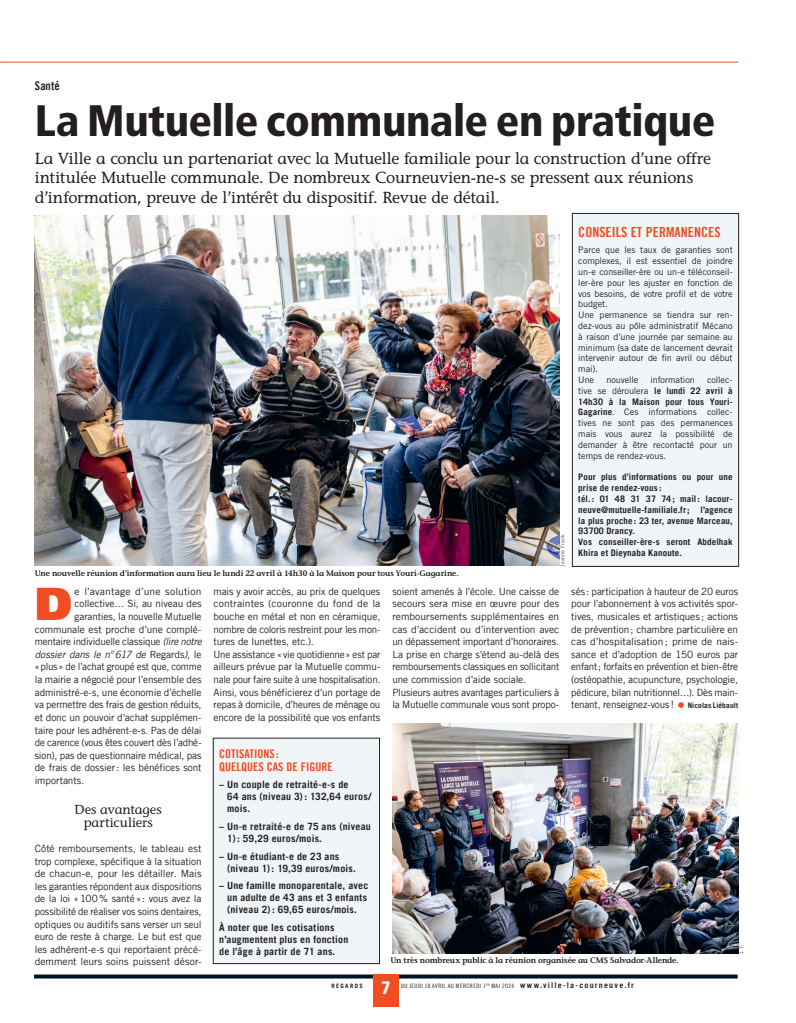
<style>
.page{position:relative;width:796px;height:1023px;background:#fff}
.page>*{position:absolute;margin:0;border:0;box-sizing:border-box;transform-origin:0 0}
.t1{font:900 46.1px "Frutiger";color:#f04d22}
.t2{font:900 condensed 44px "Frutiger";letter-spacing:-.015em;color:#231f20}
.t3{font:900 condensed 18px "Frutiger";color:#fff}
.t4{font:16px/19.2px "Stone Informal";letter-spacing:-.01em;color:#231f20}
.t5{font:14px "Trade Gothic LT Bold Cond Twenty";color:#f04d22}
.t6{font:13px/12.6px "Stone Informal";color:#231f20;text-align:center}
.t7{font:12px/12.6px "Trade Gothic LT Bold Cond Twenty";color:#f04d22}
.t8{font:12px "Trade Gothic LT Bold Cond Twenty";letter-spacing:.015em;color:#231f20}
.t9{font:10px/12.6px "Trade Gothic LT";letter-spacing:-.01em;color:#231f20;text-align:justify}
.t10{font:700 10px/12px "Trade Gothic LT";letter-spacing:.02em;color:#231f20}
.t11{font:italic 10px "Trade Gothic LT";letter-spacing:-.01em;color:#231f20}
.t12{font:10px "Trade Gothic LT";letter-spacing:.015em;color:#231f20}
.t13{font:9px/10.8px "Trade Gothic LT Std";letter-spacing:-.005em;color:#231f20}
.t14{font:700 9px/10.8px "Trade Gothic LT";letter-spacing:.015em;color:#231f20}
.t15{font:600 8px "Stone Informal";letter-spacing:-.015em;color:#231f20}
.t16{font:700 7.5px "Trade Gothic LT";letter-spacing:.01em;color:#231f20}
.t17{font:6px "Trade Gothic LT Cond Eighteen";letter-spacing:.07em;color:#231f20}
.t18{font:700 6px "Trade Gothic LT";letter-spacing:.235em;color:#231f20}
.t19{font:5.5px "Trade Gothic LT";letter-spacing:.005em;color:#57585a}
.s1{font-family:"Trade Gothic LT";font-weight:700}
.s2{font-style:italic}
.s3{font-style:normal}
.s4{font-family:"Trade Gothic LT";font-weight:700;font-size:8px}
</style>
<div class="page">
<svg style="left:34px;top:974px;width:703px;height:4px;background:#21333e"></svg>
<div style="left:373px;top:974px;width:25px;height:33px;background:#f04d22"></div>
<hr style="left:1px;top:62px;width:737px;height:1px;background:#f04d22">
<img style="left:35px;top:215px;width:524px;height:350px">
<div style="left:213px;top:738px;width:166px;height:225px;background:#f0f5f7"></div>
<div style="left:213px;top:737px;width:167px;height:226px;border:1px solid #231f20"></div>
<div style="left:572px;top:213px;width:166px;height:353px;background:#f0f5f7"></div>
<div style="left:572px;top:213px;width:166px;height:353px;border:1px solid #231f20"></div>
<img style="left:393px;top:723px;width:345px;height:230px">
<p class="t8" style="left:35px;top:79px;width:27px">Santé</p>
<h2 class="t2" style="left:35px;top:95px;width:681px">La Mutuelle communale en pratique</h2>
<p class="t4" style="left:35px;top:149px;width:677px">La Ville a conclu un partenariat avec la Mutuelle familiale pour la construction d’une offre intitulée Mutuelle communale. De nombreux Courneuvien-ne-s se pressent aux réunions d’information, preuve de l’intérêt du dispositif. Revue de détail.</p>
<p class="t15" style="left:35px;top:568px;width:425px">Une nouvelle réunion d’information aura lieu le lundi 22 avril à 14h30 à la Maison pour tous Youri-Gagarine.</p>
<p class="t19" style="left:559px;top:566px;width:34px;rotate:-90deg">Jeanne Frank</p>
<h3 class="t5" style="left:578px;top:223px;width:144px">CONSEILS ET PERMANENCES</h3>
<p class="t13" style="left:578px;top:245px;width:156px">Parce que les taux de garanties sont complexes, il est essentiel de joindre un-e conseiller-ère ou un-e téléconseil&shy;ler-ère pour les ajuster en fonction de vos besoins, de votre profil et de votre budget.<br>Une permanence se tiendra sur ren&shy;dez-vous au pôle administratif Mécano à raison d’une journée par semaine au minimum (sa date de lancement devrait intervenir autour de fin avril ou début mai).<br>Une</p>
<p class="t13" style="left:606px;top:374px;width:33px">nouvelle</p>
<p class="t13" style="left:650px;top:374px;width:46px">information</p>
<p class="t13" style="left:578px;top:374px;width:156px;text-align:right">collec-<br>tive se déroulera <span class="s1">le lundi 22 avril à</span></p>
<p class="t14" style="left:578px;top:396px;width:156px">14h30 à la Maison pour tous Youri-</p>
<p class="t13" style="left:578px;top:407px;width:156px;text-align:justify"><span class="s1">Gagarine</span>. Ces informations collec&shy;tives ne sont pas des permanences mais vous aurez la possibilité de demander à être recontacté pour un temps de rendez-vous.</p>
<p class="t14" style="left:578px;top:471px;width:156px">Pour plus d’informations ou pour une prise de rendez-vous :<br>tél.: 01 48 31 37 74; mail: lacour&shy;neuve@mutuelle-familiale.fr; l’agence la plus proche : 23 ter, avenue Marceau,<br>93700 Drancy.<br>Vos conseiller-ère-s seront Abdelhak<br>Khira et Dieynaba Kanoute.</p>
<h1 class="t1" style="left:35px;top:575px;width:39px">D</h1>
<p class="t12" style="left:75px;top:585px;width:128px">e l’avantage d’une solution</p>
<p class="t9" style="left:75px;top:597px;width:128px">collective… Si, au niveau des</p>
<p class="t9" style="left:75px;top:610px;width:128px">garanties, la nouvelle Mutuelle</p>
<p class="t9" style="left:35px;top:622px;width:168px">communale est proche d’une complé-</p>
<p class="t9" style="left:35px;top:635px;width:168px">mentaire individuelle classique <span class="s2">(lire notre</span></p>
<p class="t11" style="left:35px;top:648px;width:168px">dossier dans le n°617 de <span class="s3">Regards</span>)<span class="s3">, le</span></p>
<p class="t9" style="left:35px;top:660px;width:168px">«plus» de l’achat groupé est que, comme</p>
<p class="t9" style="left:35px;top:673px;width:168px">la mairie a négocié pour l’ensemble des</p>
<p class="t9" style="left:35px;top:685px;width:168px">administré-e-s, une économie d’échelle</p>
<p class="t9" style="left:35px;top:698px;width:168px">va permettre des frais de gestion réduits,</p>
<p class="t9" style="left:35px;top:710px;width:168px">et donc un pouvoir d’achat supplémen-</p>
<p class="t9" style="left:35px;top:723px;width:168px">taire pour les adhérent-e-s. Pas de délai</p>
<p class="t9" style="left:35px;top:736px;width:168px">de carence (vous êtes couvert dès l’adhé-</p>
<p class="t9" style="left:35px;top:748px;width:168px">sion), pas de questionnaire médical, pas</p>
<p class="t9" style="left:35px;top:761px;width:168px">de frais de dossier: les bénéfices sont</p>
<p class="t9" style="left:35px;top:773px;width:51px">importants.</p>
<h3 class="t6" style="left:75px;top:803px;width:89px">Des avantages particuliers</h3>
<p class="t9" style="left:35px;top:842px;width:168px">Côté remboursements, le tableau est trop complexe, spécifique à la situation de chacun-e, pour les détailler. Mais les garanties répondent aux dispositions de la loi «100% santé»: vous avez la possibilité de réaliser vos soins dentaires, optiques ou auditifs sans verser un seul euro de reste à charge. Le but est que les adhérent-e-s qui reportaient précé&shy;demment leurs soins puissent désor-</p>
<p class="t9" style="left:213px;top:584px;width:168px;text-align:left">mais y avoir accès, au prix de quelques contraintes (couronne du fond de la bouche en métal et non en céramique, nombre de coloris restreint pour les mon&shy;tures de lunettes, etc.).<br>Une assistance «vie quotidienne» est par ailleurs prévue par la Mutuelle commu&shy;nale pour faire suite à une hospitalisation.<br>Ainsi, vous bénéficierez d’un portage de repas à domicile, d’heures de ménage ou encore de la possibilité que vos enfants</p>
<p class="t9" style="left:392px;top:584px;width:168px;text-align:left">soient amenés à l’école. Une caisse de secours sera mise en œuvre pour des remboursements supplémentaires en cas d’accident ou d’intervention avec un dépassement important d’honoraires.<br>La prise en charge s’étend au-delà des remboursements classiques en sollicitant une commission d’aide sociale.<br>Plusieurs autres avantages particuliers à la Mutuelle communale vous sont propo-</p>
<p class="t9" style="left:571px;top:584px;width:168px">sés : participation à hauteur de 20 euros pour l’abonnement à vos activités spor&shy;tives, musicales et artistiques ; actions de prévention; chambre particulière en cas d’hospitalisation ; prime de nais&shy;sance et d’adoption de 150 euros par enfant; forfaits en prévention et bien-être (ostéopathie, acupuncture, psychologie, pédicure, bilan nutritionnel…). Dès main&shy;tenant, renseignez-vous !</p>
<p class="t16" style="left:687px;top:701px;width:52px">Nicolas Liébault</p>
<p class="t7" style="left:219px;top:747px;width:115px">COTISATIONS :<br>QUELQUES CAS DE FIGURE</p>
<p class="t10" style="left:227px;top:778px;width:145px;text-indent:-8px">– Un couple de retraité-e-s de<br>64 ans (niveau 3): 132,64 euros/ mois.</p>
<p class="t10" style="left:227px;top:820px;width:145px;text-indent:-8px">– Un-e retraité-e de 75 ans (niveau<br>1): 59,29 euros/mois.</p>
<p class="t10" style="left:227px;top:850px;width:130px;text-indent:-8px">– Un-e étudiant-e de 23 ans (niveau 1): 19,39 euros/mois.</p>
<p class="t10" style="left:227px;top:879px;width:143px;text-indent:-8px">– Une famille monoparentale, avec un adulte de 43 ans et 3 enfants (niveau 2): 69,65 euros/mois.</p>
<p class="t10" style="left:219px;top:921px;width:131px">À noter que les cotisations n’augmentent plus en fonction de l’âge à partir de 71 ans.</p>
<p class="t15" style="left:390px;top:955px;width:290px">Un très nombreux public à la réunion organisée au CMS Salvador-Allende.</p>
<h3 class="t3" style="left:381px;top:977px;width:11px">7</h3>
<p class="t18" style="left:331px;top:982px;width:33px">REGARDS</p>
<p class="t17" style="left:401px;top:982px;width:234px">DU JEUDI 18 AVRIL AU MERCREDI 1<sup>ER</sup> MAI 2O24 <span class="s4">www.ville-la-courneuve.fr</span></p>
<p class="t19" style="left:738px;top:953px;width:11px;rotate:-90deg">J. F.</p>
</div>
